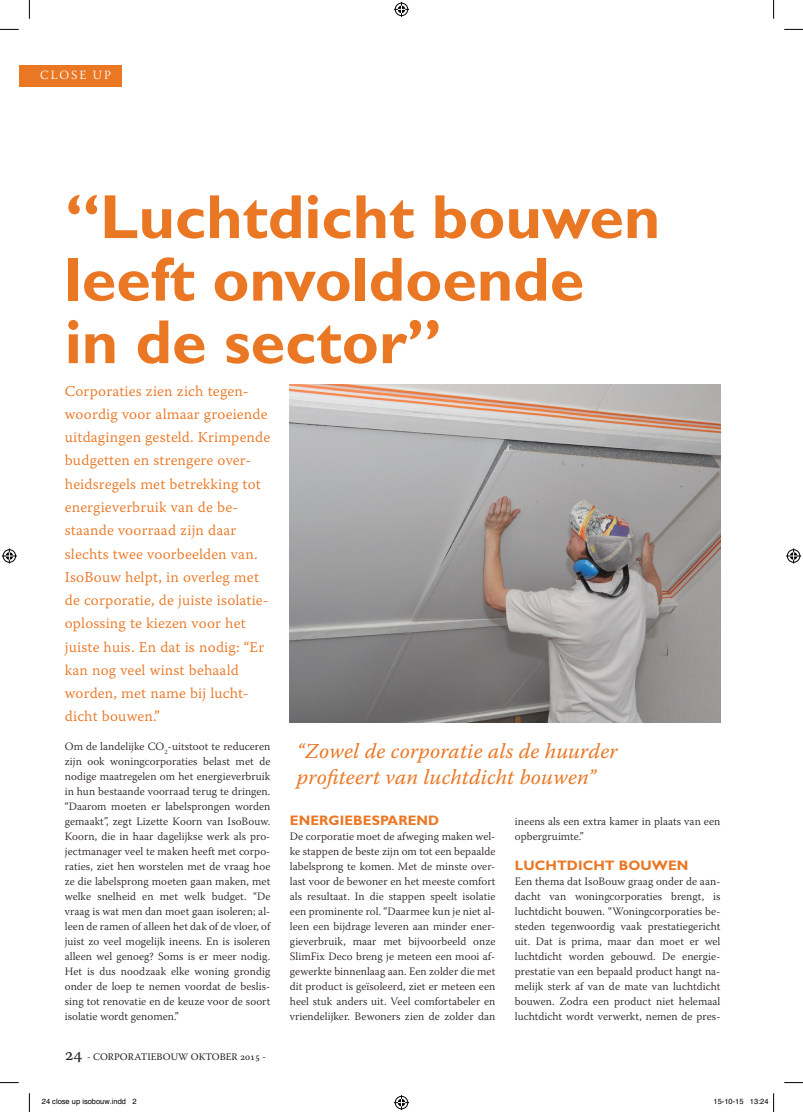
<style>
.page{position:relative;width:803px;height:1112px;background:#fff}
.page>*{position:absolute;margin:0;border:0;box-sizing:border-box;transform-origin:0 0}
.t1{font:700 62.5px/62.5px "Gill Sans Tur";color:#ea7724}
.t2{font:italic 21.25px/25.5px "Warnock Pro";letter-spacing:.01em;color:#ea7724}
.t3{font:15px/23.2px "Warnock Pro Light Capt";letter-spacing:.01em;color:#ea7724}
.t4{font:700 13.75px "Gill Sans Tur";letter-spacing:.005em;color:#ea7724}
.t5{font:300 12.5px "Warnock Pro";letter-spacing:.155em;color:#fff}
.t6{font:300 11.25px/15px "Warnock Pro";letter-spacing:.005em;color:#231f20;text-align:justify}
.t7{font:10px "Warnock Pro";color:#231f20}
.t8{font:7.5px "Helvetica";color:#000}
.s1{font-size:17.5px}
</style>
<div class="page">
<div style="left:19px;top:65px;width:103px;height:21px;background:#ea7724"></div>
<img style="left:290px;top:384px;width:430px;height:338px">
<svg style="left:0;top:29px;width:19px;height:1px"></svg>
<svg style="left:784px;top:29px;width:19px;height:1px"></svg>
<svg style="left:0;top:1082px;width:19px;height:1px"></svg>
<svg style="left:784px;top:1082px;width:19px;height:1px"></svg>
<svg style="left:29px;top:0;width:1px;height:19px"></svg>
<svg style="left:29px;top:1093px;width:1px;height:18px"></svg>
<svg style="left:773px;top:0;width:1px;height:19px"></svg>
<svg style="left:394px;top:2px;width:15px;height:15px"></svg>
<svg style="left:394px;top:1095px;width:15px;height:14px"></svg>
<svg style="left:2px;top:548px;width:15px;height:15px"></svg>
<svg style="left:786px;top:548px;width:15px;height:15px"></svg>
<svg style="left:773px;top:1093px;width:1px;height:18px"></svg>
<p class="t5" style="left:40px;top:68px;width:72px">close up</p>
<h1 class="t1" style="left:65px;top:185px;width:597px">“Luchtdicht bouwen leeft onvoldoende<br>in de sector”</h1>
<p class="t3" style="left:65px;top:379px;width:207px">Corporaties zien zich tegen&shy;woordig voor almaar groeiende uitdagingen gesteld. Krimpende budgetten en strengere over&shy;heidsregels met betrekking tot energieverbruik van de be&shy;staande voorraad zijn daar slechts twee voorbeelden van.<br>IsoBouw helpt, in overleg met de corporatie, de juiste isolatie&shy;oplossing te kiezen voor het juiste huis. En dat is nodig: “Er kan nog veel winst behaald worden, met name bij lucht&shy;dicht bouwen.”</p>
<p class="t6" style="left:65px;top:738px;width:207px">Om de landelijke CO <sub>2</sub>-uitstoot te reduceren zijn ook woningcorporaties belast met de nodige maatregelen om het energieverbruik in hun bestaande voorraad terug te dringen. “Daarom moeten er labelsprongen worden gemaakt”, zegt Lizette Koorn van IsoBouw.<br>Koorn, die in haar dagelijkse werk als pro&shy;jectmanager veel te maken heeft met corpo&shy;raties, ziet hen worstelen met de vraag hoe ze die labelsprong moeten gaan maken, met welke snelheid en met welk budget. “De vraag is wat men dan moet gaan isoleren; al&shy;leen de ramen of alleen het dak of de vloer, of juist zo veel mogelijk ineens. En is isoleren alleen wel genoeg? Soms is er meer nodig.<br>Het is dus noodzaak elke woning grondig onder de loep te nemen voordat de beslis&shy;sing tot renovatie en de keuze voor de soort isolatie wordt genomen.”</p>
<h2 class="t2" style="left:297px;top:738px;width:322px">“Zowel de corporatie als de huurder profiteert van luchtdicht bouwen”</h2>
<p class="t4" style="left:290px;top:812px;width:151px">Energiebesparend</p>
<p class="t6" style="left:290px;top:828px;width:207px">De corporatie moet de afweging maken wel&shy;ke stappen de beste zijn om tot een bepaalde labelsprong te komen. Met de minste over&shy;last voor de bewoner en het meeste comfort als resultaat. In die stappen speelt isolatie een prominente rol. “Daarmee kun je niet al&shy;leen een bijdrage leveren aan minder ener&shy;gieverbruik, maar met bijvoorbeeld onze SlimFix Deco breng je meteen een mooi af&shy;gewerkte binnenlaag aan. Een zolder die met dit product is geïsoleerd, ziet er meteen een heel stuk anders uit. Veel comfortabeler en vriendelijker. Bewoners zien de zolder dan</p>
<p class="t6" style="left:515px;top:813px;width:207px">ineens als een extra kamer in plaats van een opbergruimte.”</p>
<p class="t4" style="left:515px;top:857px;width:175px">Luchtdicht bouwen</p>
<p class="t6" style="left:515px;top:873px;width:207px">Een thema dat IsoBouw graag onder de aan&shy;dacht van woningcorporaties brengt, is luchtdicht bouwen. “Woningcorporaties be&shy;steden tegenwoordig vaak prestatiegericht uit. Dat is prima, maar dan moet er wel luchtdicht worden gebouwd. De energie&shy;prestatie van een bepaald product hangt na&shy;melijk sterk af van de mate van luchtdicht bouwen. Zodra een product niet helemaal luchtdicht wordt verwerkt, nemen de pres-</p>
<p class="t7" style="left:65px;top:1050px;width:203px"><span class="s1">24</span> - CORPORATIEBOUW OKTOBER 2015 -</p>
<p class="t8" style="left:42px;top:1095px;width:96px">24 close up isobouw.indd 2</p>
<p class="t8" style="left:713px;top:1095px;width:57px">15-10-15 13:24</p>
</div>
